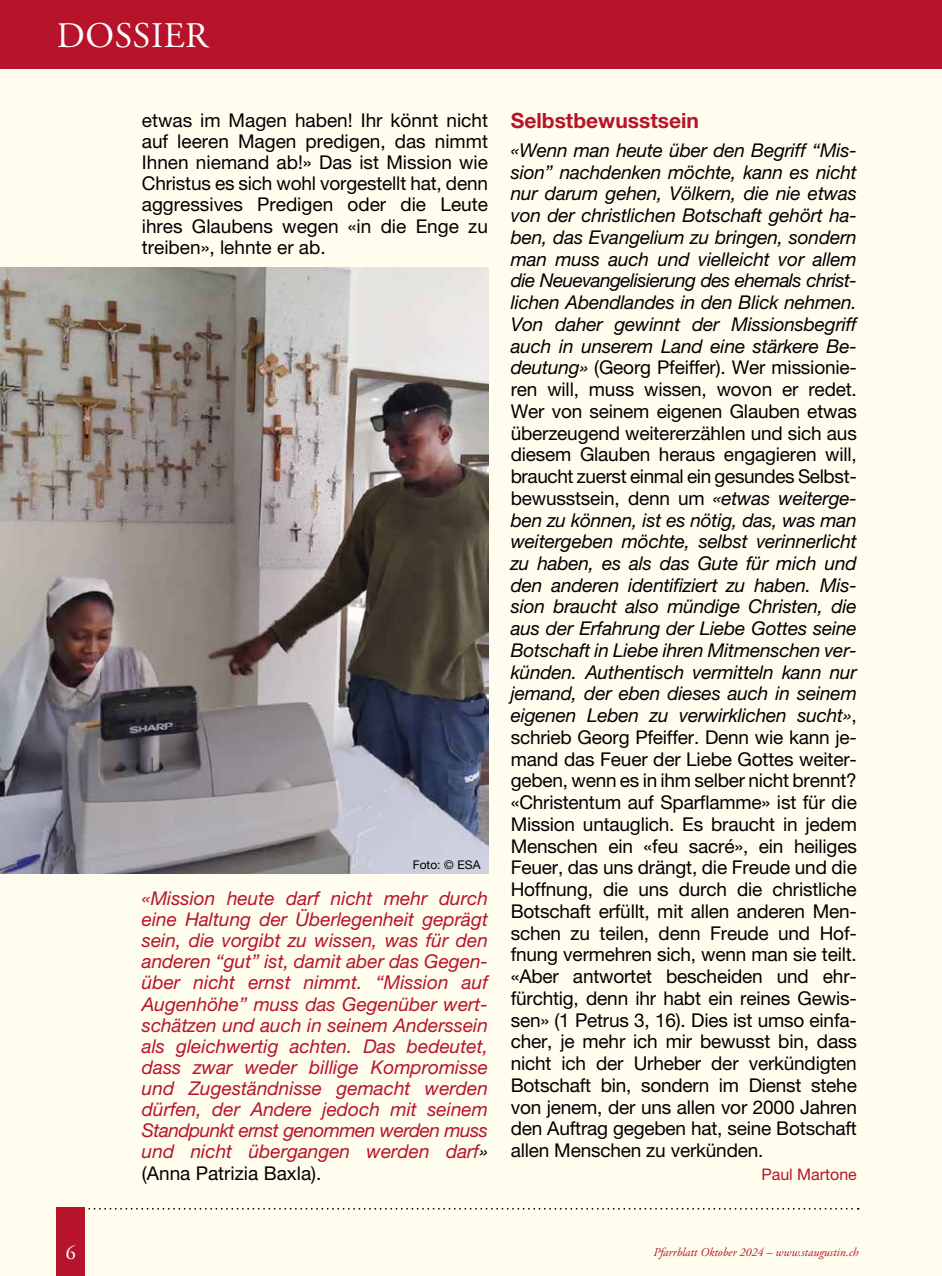
<style>
.page{position:relative;width:942px;height:1276px;background:#fff}
.page>*{position:absolute;margin:0;border:0;box-sizing:border-box;transform-origin:0 0}
.t1{font:36px "Adobe Garamond Pro";letter-spacing:.015em;color:#fff}
.t2{font:700 21px "Helvetica Neue LT Pro";color:#b7142c}
.t3{font:20px "Adobe Garamond Pro";color:#fff}
.t4{font:19px/21.8px "Helvetica Neue LT Pro";letter-spacing:-.005em;color:#000;text-align:justify}
.t5{font:italic 19px/21.2px "Helvetica Neue LT Pro";color:#b7142c;text-align:justify}
.t6{font:16px "Helvetica Neue LT Pro";color:#b7142c}
.t7{font:italic 12px "Adobe Garamond Pro";color:#b7142c}
.t8{font:12px "Helvetica Neue LT Pro";color:#000}
.s1{color:#000}
.s2{font-style:normal;color:#000}
.s3{font-style:italic}
</style>
<div class="page">
<div style="left:0;top:0;width:941px;height:1276px;background:#fffded"></div>
<svg style="left:88px;top:1208px;width:770px;height:1px"></svg>
<div style="left:57px;top:1208px;width:28px;height:68px;background:#b7142c"></div>
<div style="left:0;top:0;width:941px;height:68px;background:#b7142c"></div>
<img style="left:0;top:267px;width:488px;height:606px">
<h1 class="t1" style="left:57px;top:14px;width:153px">DOSSIER</h1>
<p class="t3" style="left:66px;top:1240px;width:11px">6</p>
<p class="t3" style="left:66px;top:1240px;width:11px">#</p>
<p class="t4" style="left:142px;top:109px;width:347px;line-height:21.2px">etwas im Magen haben! Ihr könnt nicht auf leeren Magen predigen, das nimmt Ihnen niemand ab!» Das ist Mission wie Christus es sich wohl vorgestellt hat, denn aggressives Predigen oder die Leute ihres Glaubens wegen «in die Enge zu trei ben», lehnte er ab.</p>
<p class="t8" style="left:412px;top:857px;width:69px">Foto: © ESA</p>
<p class="t5" style="left:142px;top:887px;width:347px">«Mission heute darf nicht mehr durch eine Haltung der Überlegenheit geprägt sein, die vorgibt zu wissen, was für den anderen “gut” ist, damit aber das Gegen&shy;über nicht ernst nimmt. “Mission auf Auge nhöhe” muss das Gegenüber wert&shy;schätzen und auch in seinem Anderssein als gleichwertig achten. Das bedeutet, dass zwar weder billige Kompromisse und Zugeständnisse gemacht werden dürfen, der Andere jedoch mit seinem Standpunkt ernst genommen werden muss und nicht übergangen werden darf<span class="s1">» </span><span class="s2">(Anna Patrizia Baxla).</span></p>
<p class="t2" style="left:510px;top:108px;width:190px">Selbstbewusstsein</p>
<p class="t4" style="left:510px;top:139px;width:347px"><span class="s3">«Wenn man heute über den Begriff “Mis&shy;sion” nachdenken möchte, kann es nicht nur darum gehen, Völkern, die nie etwas von der christlichen Botschaft gehört ha&shy;ben, das Evangelium zu bringen, sondern man muss auch und vielleicht vor allem die Neuevangelisierung des ehemals christ - lichen Abendlandes in den Blick neh men.<br>Von daher gewinnt der Missionsbegriff auch in unserem Land eine stärkere Be&shy;deutung»</span> (Georg Pfeiffer). Wer missionie&shy;ren will, muss wissen, wovon er redet.<br>Wer von seinem eigenen Glauben etwas überzeugend weiter er zählen und sich aus diesem Glauben her aus engagieren will, braucht zuerst einmal ein gesundes Selbst&shy;bewusstsein, denn um <span class="s3">«etwas weiterge&shy;ben zu können, ist es nötig, das, was man weitergeben möchte, selbst verinnerlicht zu haben, es als das Gute für mich und den anderen identifiziert zu haben. Mis&shy;sion braucht also mündige Chri sten, die aus der Erfahrung der Liebe Gottes seine Botschaft in Liebe ihren Mitmenschen ver&shy;künden. Authentisch vermitteln kann nur jemand, der eben dieses auch in seinem eigenen Leben zu ver wirklichen sucht»</span>, schrieb Georg Pfeiffer. Denn wie kann je&shy;mand das Feuer der Liebe Gottes weiter&shy;geben, wenn es in ihm selber nicht brennt? «Christentum auf Sparflamme» ist für die Mission untauglich. Es braucht in jedem Menschen ein «feu sacré», ein heiliges Feuer, das uns drängt, die Freude und die Hoffnung, die uns durch die christliche Botschaft erfüllt, mit allen anderen Men&shy;schen zu teilen, denn Freude und Hof&shy;fnung vermehren sich, wenn man sie teilt. «Aber antwortet bescheiden und ehr&shy;fürchtig, denn ihr habt ein reines Gewis&shy;sen» (1 Petrus 3, 16). Dies ist umso einfa&shy;cher, je mehr ich mir bewusst bin, dass nicht ich der Urheber der verkündigten Botschaft bin, sondern im Dienst stehe von jenem, der uns allen vor 2000 Jahren den Auftrag gegeben hat, seine Botschaft allen Menschen zu verkünden.</p>
<p class="t6" style="left:761px;top:1164px;width:97px">Paul Martone</p>
<p class="t7" style="left:653px;top:1245px;width:206px">Pfarrblatt Oktober 2024 – www.staugustin.ch</p>
</div>
